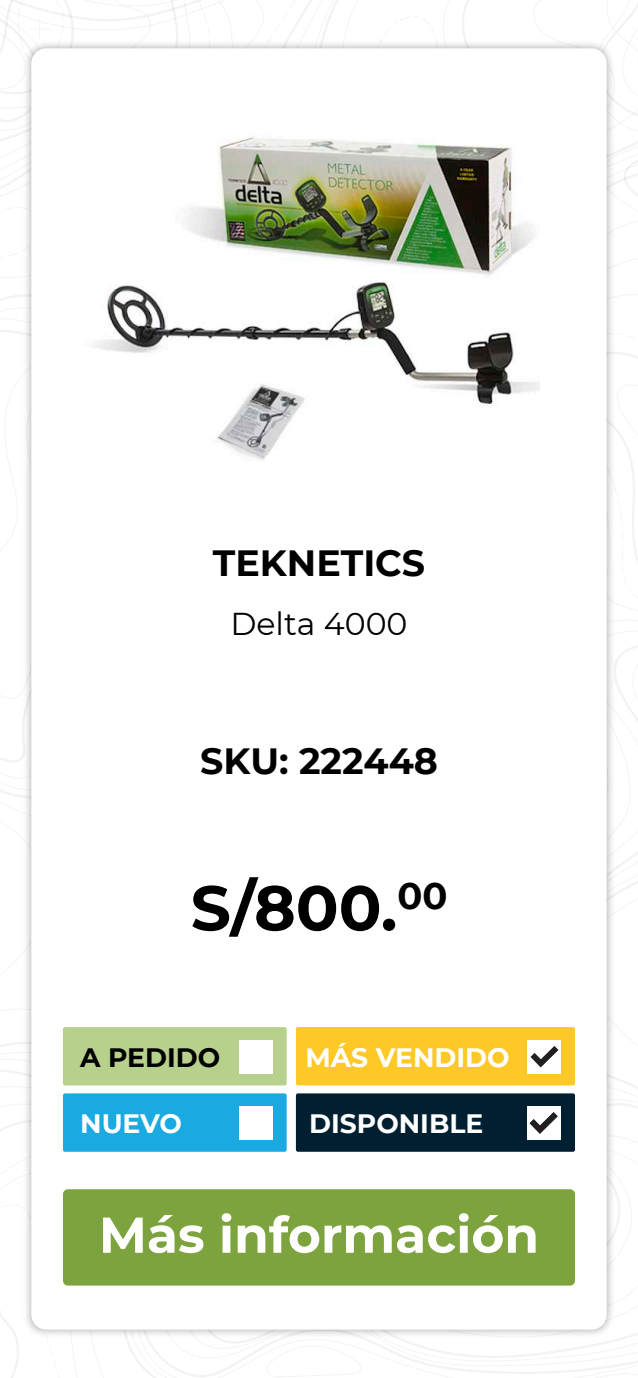
<style>
.page{position:relative;width:638px;height:1378px;background:#fff}
.page>*{position:absolute;margin:0;border:0;box-sizing:border-box;transform-origin:0 0}
.t1{font:700 63.12px "Montserrat";color:#000001}
.t2{font:700 50.25px "Montserrat";color:#fff}
.t3{font:700 36.5px "Montserrat";color:#000001}
.t4{font:31.62px "Montserrat";color:#000001}
.t5{font:700 26.62px "Montserrat";color:#fff}
.t6{font:700 26.62px "Montserrat";color:#000001}
</style>
<div class="page">
<svg style="left:0;top:1086px;width:637px;height:292px"></svg>
<svg style="left:0;top:696px;width:20px;height:378px"></svg>
<svg style="left:0;top:1151px;width:130px;height:227px"></svg>
<svg style="left:266px;top:1344px;width:96px;height:33px"></svg>
<svg style="left:0;top:1px;width:303px;height:93px"></svg>
<img style="left:20px;top:36px;width:597px;height:1305px">
<div style="left:31px;top:48px;width:575px;height:1282px;background:#fff;border-radius:15px"></div>
<div style="left:63px;top:1189px;width:512px;height:97px;background:#7da33e;border-radius:5px"></div>
<div style="left:63px;top:1027px;width:223px;height:58px;background:#b7d18c;border-radius:2px"></div>
<div style="left:296px;top:1027px;width:279px;height:58px;background:#fec827;border-radius:2px"></div>
<div style="left:63px;top:1093px;width:223px;height:59px;background:#1aa9e1;border-radius:2px"></div>
<div style="left:296px;top:1093px;width:279px;height:59px;background:#002032;border-radius:2px"></div>
<div style="left:239px;top:1040px;width:33px;height:33px;background:#fff"></div>
<div style="left:239px;top:1106px;width:33px;height:34px;background:#fff"></div>
<svg style="left:429px;top:868px;width:208px;height:376px"></svg>
<img style="left:94px;top:137px;width:445px;height:324px">
<h3 class="t3" style="left:213px;top:537px;width:214px">TEKNETICS</h3>
<p class="t4" style="left:230px;top:602px;width:178px">Delta 4000</p>
<h3 class="t3" style="left:200px;top:735px;width:239px">SKU: 222448</h3>
<h1 class="t1" style="left:190px;top:862px;width:258px">S/800.<sup>00</sup></h1>
<p class="t6" style="left:80px;top:1038px;width:141px">A PEDIDO</p>
<p class="t5" style="left:305px;top:1038px;width:206px">MÁS VENDIDO</p>
<p class="t5" style="left:80px;top:1105px;width:103px">NUEVO</p>
<p class="t5" style="left:309px;top:1105px;width:175px">DISPONIBLE</p>
<h2 class="t2" style="left:99px;top:1199px;width:441px">Más información</h2>
</div>
